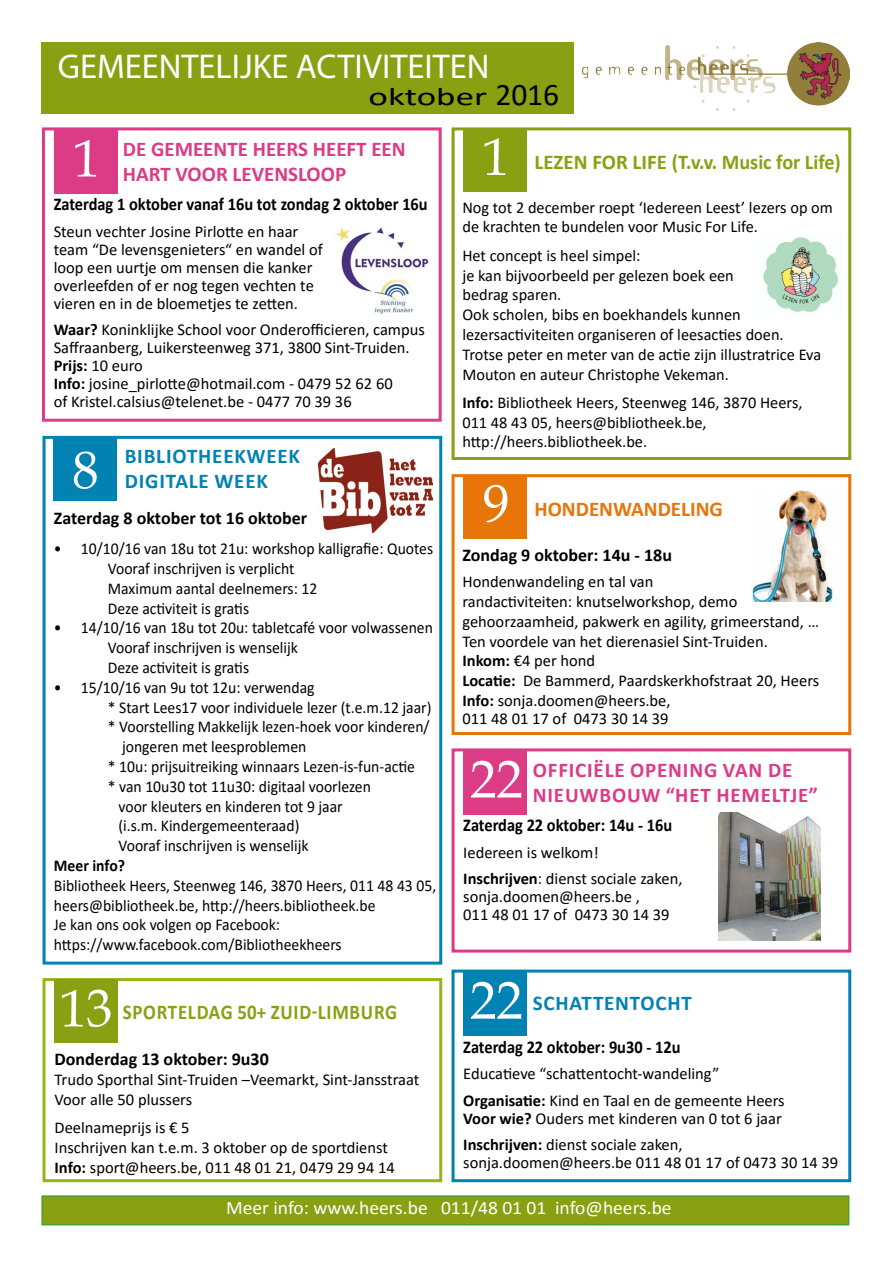
<style>
.page{position:relative;width:893px;height:1263px;background:#fff}
.page>*{position:absolute;margin:0;border:0;box-sizing:border-box;transform-origin:0 0}
.t1{font:52.5px "Book Antiqua";color:#fff}
.t2{font:34.5px "Myriad Pro";color:#fff}
.t3{font:25.5px "Calibri";color:#000;scale:1.45 1}
.t4{font:700 21px "Calibri";letter-spacing:.04em;color:#dc3b86}
.t5{font:700 21px "Calibri";color:#dc3b86}
.t6{font:700 21px "Calibri";letter-spacing:.04em;color:#0082b3}
.t7{font:700 21px "Calibri";color:#8aa013}
.t8{font:700 21px "Calibri";letter-spacing:.04em;color:#8aa013;scale:.9 1}
.t9{font:700 21px "Calibri";color:#e77508}
.t10{font:18.9px "Calibri";color:#fff}
.t11{font:700 18px "Calibri";color:#000;scale:.91 1}
.t12{font:700 18px "Calibri";color:#000}
.t13{font:16.5px/19.8px "Calibri";color:#000}
.t14{font:16.5px/19.8px "Calibri";color:#000;scale:.95 1}
.t15{font:700 16.5px "Calibri";color:#000;scale:.95 1}
.s1{font-size:31.5px}
.s2{font-weight:700}
</style>
<div class="page">
<div style="left:43px;top:978px;width:399px;height:204px;border:3px solid #92b714"></div>
<div style="left:55px;top:979px;width:63px;height:63px;background:#8aa013"></div>
<div style="left:41px;top:43px;width:533px;height:71px;background:#8aa013"></div>
<img style="left:583px;top:43px;width:266px;height:68px">
<div style="left:41px;top:1195px;width:808px;height:30px;background:#8aa013;border:2px solid #44a12b"></div>
<div style="left:452px;top:474px;width:399px;height:261px;border:3px solid #e77508"></div>
<div style="left:463px;top:475px;width:64px;height:64px;background:#e77508"></div>
<div style="left:53px;top:437px;width:64px;height:64px;background:#0082b3"></div>
<div style="left:43px;top:436px;width:399px;height:528px;border:3px solid #0082b3"></div>
<div style="left:42px;top:127px;width:400px;height:295px;border:3px solid #dc3b86"></div>
<div style="left:54px;top:130px;width:63px;height:63px;background:#dc3b86"></div>
<img style="left:333px;top:226px;width:96px;height:88px">
<div style="left:452px;top:127px;width:399px;height:333px;border:3px solid #8aa013"></div>
<div style="left:463px;top:128px;width:64px;height:64px;background:#8aa013"></div>
<img style="left:763px;top:237px;width:75px;height:75px">
<img style="left:752px;top:490px;width:82px;height:111px">
<img style="left:319px;top:448px;width:113px;height:84px">
<div style="left:452px;top:748px;width:399px;height:204px;border:3px solid #dc3b86"></div>
<div style="left:463px;top:751px;width:64px;height:63px;background:#dc3b86"></div>
<img style="left:719px;top:813px;width:101px;height:127px">
<div style="left:452px;top:969px;width:399px;height:213px;border:3px solid #0082b3"></div>
<div style="left:463px;top:972px;width:64px;height:63px;background:#0082b3"></div>
<h2 class="t2" style="left:58px;top:45px;width:433px">GEMEENTELIJKE ACTIVITEITEN</h2>
<h3 class="t3" style="left:369px;top:79px;width:133px">oktober <span class="s1">2016</span></h3>
<h1 class="t1" style="left:73px;top:122px;width:28px">1</h1>
<p class="t5" style="left:123px;top:134px;width:284px">DE GEMEENTE HEERS HEEFT EEN</p>
<p class="t5" style="left:123px;top:159px;width:225px">HART VOOR LEVENSLOOP</p>
<p class="t11" style="left:54px;top:192px;width:413px">Zaterdag 1 oktober vanaf 16u tot zondag 2 oktober 16u</p>
<p class="t13" style="left:54px;top:222px;width:271px;line-height:18px">Steun vechter Josine Pirlotte en haar team “De levensgenieters“ en wandel of loop een uurtje om mensen die kanker overleefden of er nog tegen vechten te vieren en in de bloemetjes te zetten.</p>
<p class="t13" style="left:54px;top:320px;width:373px;line-height:18px"><span class="s2">Waar?</span> Koninklijke School voor Onderofficieren, campus Saffraanberg, Luikersteenweg 371, 3800 Sint-Truiden.<br><span class="s2">Prijs:</span> 10 euro<br><span class="s2">Info:</span> josine_pirlotte@hotmail.com - 0479 52 62 60<br>of Kristel.calsius@telenet.be - 0477 70 39 36</p>
<h1 class="t1" style="left:73px;top:434px;width:28px">8</h1>
<p class="t6" style="left:125px;top:441px;width:177px">BIBLIOTHEEKWEEK</p>
<p class="t6" style="left:125px;top:467px;width:145px">DIGITALE WEEK</p>
<p class="t12" style="left:54px;top:505px;width:255px">Zaterdag 8 oktober tot 16 oktober</p>
<p class="t14" style="left:108px;top:538px;width:344px;text-indent:-54px">• 10/10/16 van 18u tot 21u: workshop kalligrafie: Quotes Vooraf inschrijven is verplicht<br>Maximum aantal deelnemers: 12<br>Deze activiteit is gratis</p>
<p class="t14" style="left:108px;top:617px;width:344px;text-indent:-54px">• 14/10/16 van 18u tot 20u: tabletcafé voor volwassenen<br>Vooraf inschrijven is wenselijk<br>Deze activiteit is gratis</p>
<p class="t14" style="left:54px;top:677px;width:276px">• 15/10/16 van 9u tot 12u: verwendag</p>
<p class="t14" style="left:108px;top:697px;width:342px">* Start Lees17 voor individuele lezer (t.e.m.12 jaar)</p>
<p class="t14" style="left:108px;top:716px;width:340px">* Voorstelling Makkelijk lezen-hoek voor kinderen/</p>
<p class="t14" style="left:122px;top:736px;width:196px">jongeren met leesproblemen</p>
<p class="t14" style="left:108px;top:756px;width:325px">* 10u: prijsuitreiking winnaars Lezen-is-fun-actie</p>
<p class="t14" style="left:108px;top:776px;width:278px">* van 10u30 tot 11u30: digitaal voorlezen</p>
<p class="t14" style="left:119px;top:796px;width:238px">voor kleuters en kinderen tot 9 jaar</p>
<p class="t14" style="left:119px;top:815px;width:192px">(i.s.m. Kindergemeenteraad)</p>
<p class="t14" style="left:119px;top:835px;width:202px">Vooraf inschrijven is wenselijk</p>
<p class="t15" style="left:54px;top:854px;width:76px">Meer info?</p>
<p class="t14" style="left:54px;top:875px;width:404px">Bibliotheek Heers, Steenweg 146, 3870 Heers, 011 48 43 05, heers@bibliotheek.be, http://heers.bibliotheek.be<br>Je kan ons ook volgen op Facebook: https://www.facebook.com/Bibliotheekheers</p>
<h1 class="t1" style="left:60px;top:972px;width:54px">13</h1>
<p class="t8" style="left:123px;top:997px;width:307px">SPORTELDAG 50+ ZUID-LIMBURG</p>
<p class="t12" style="left:55px;top:1046px;width:216px">Donderdag 13 oktober: 9u30</p>
<p class="t13" style="left:55px;top:1069px;width:366px">Trudo Sporthal Sint-Truiden –Veemarkt, Sint-Jansstraat<br>Voor alle 50 plussers</p>
<p class="t13" style="left:55px;top:1117px;width:342px">Deelnameprijs is € 5<br>Inschrijven kan t.e.m. 3 oktober op de sportdienst<br><span class="s2">Info:</span> sport@heers.be, 011 48 01 21, 0479 29 94 14</p>
<h1 class="t1" style="left:483px;top:120px;width:28px">1</h1>
<p class="t7" style="left:534px;top:147px;width:308px">LEZEN FOR LIFE (T.v.v. Music for Life)</p>
<p class="t13" style="left:462px;top:197px;width:372px">Nog tot 2 december roept ‘Iedereen Leest’ lezers op om de krachten te bundelen voor Music For Life.</p>
<p class="t13" style="left:462px;top:245px;width:360px">Het concept is heel simpel:<br>je kan bijvoorbeeld per gelezen boek een<br>bedrag sparen.<br>Ook scholen, bibs en boekhandels kunnen lezersactiviteiten organiseren of leesacties doen.<br>Trotse peter en meter van de actie zijn illustratrice Eva Mouton en auteur Christophe Vekeman.</p>
<p class="t13" style="left:462px;top:392px;width:342px"><span class="s2">Info:</span> Bibliotheek Heers, Steenweg 146, 3870 Heers,<br>011 48 43 05, heers@bibliotheek.be, http://heers.bibliotheek.be.</p>
<h1 class="t1" style="left:483px;top:467px;width:28px">9</h1>
<p class="t9" style="left:534px;top:494px;width:190px">HONDENWANDELING</p>
<p class="t12" style="left:462px;top:542px;width:211px">Zondag 9 oktober: 14u - 18u</p>
<p class="t13" style="left:462px;top:571px;width:358px">Hondenwandeling en tal van<br>randactiviteiten: knutselworkshop, demo gehoorzaamheid, pakwerk en agility, grimeerstand, … Ten voordele van het dierenasiel Sint-Truiden.<br><span class="s2">Inkom:</span> €4 per hond<br><span class="s2">Locatie:</span> De Bammerd, Paardskerkhofstraat 20, Heers <span class="s2">Info:</span> sonja.doomen@heers.be,</p>
<p class="t13" style="left:462px;top:708px;width:208px">011 48 01 17 of 0473 30 14 39</p>
<h1 class="t1" style="left:470px;top:743px;width:54px">22</h1>
<p class="t4" style="left:533px;top:755px;width:261px">OFFICIËLE OPENING VAN DE</p>
<p class="t4" style="left:533px;top:780px;width:287px">NIEUWBOUW “HET HEMELTJE”</p>
<p class="t11" style="left:463px;top:813px;width:231px">Zaterdag 22 oktober: 14u - 16u</p>
<p class="t13" style="left:463px;top:839px;width:221px;line-height:26.5px">Iedereen is welkom!<br><span class="s2">Inschrijven</span>: dienst sociale zaken,</p>
<p class="t13" style="left:463px;top:887px;width:208px;line-height:18px">sonja.doomen@heers.be ,<br>011 48 01 17 of 0473 30 14 39</p>
<h1 class="t1" style="left:470px;top:964px;width:54px">22</h1>
<p class="t6" style="left:533px;top:989px;width:161px">SCHATTENTOCHT</p>
<p class="t11" style="left:463px;top:1034px;width:240px">Zaterdag 22 oktober: 9u30 - 12u</p>
<p class="t13" style="left:463px;top:1060px;width:323px;line-height:26.5px">Educatieve “schattentocht-wandeling”<br><span class="s2">Organisatie:</span> Kind en Taal en de gemeente Heers</p>
<p class="t13" style="left:463px;top:1104px;width:320px;line-height:26.5px"><span class="s2">Voor wie?</span> Ouders met kinderen van 0 tot 6 jaar<br><span class="s2">Inschrijven:</span> dienst sociale zaken,</p>
<p class="t13" style="left:463px;top:1152px;width:377px">sonja.doomen@heers.be 011 48 01 17 of 0473 30 14 39</p>
<p class="t10" style="left:226px;top:1195px;width:447px">Meer info: www.heers.be 011/48 01 01 info@heers.be</p>
</div>
